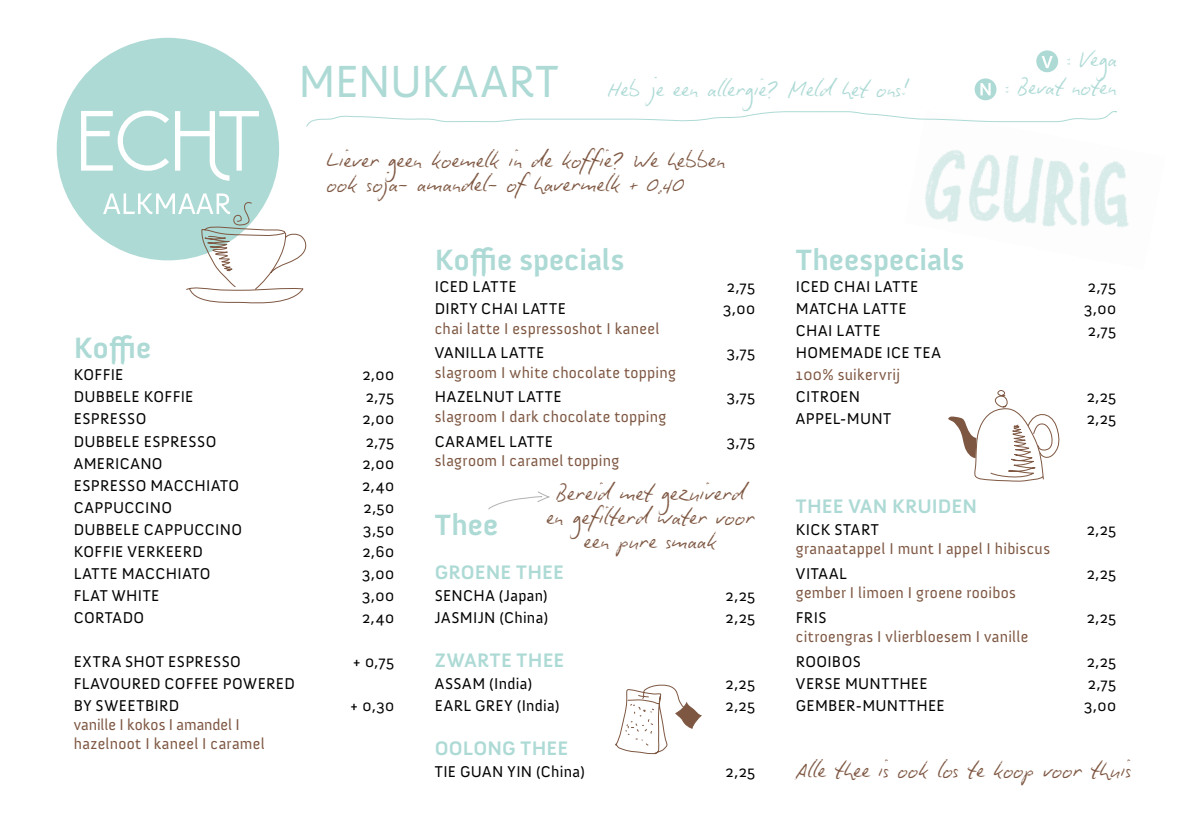
<style>
.page{position:relative;width:1191px;height:840px;background:#fff}
.page>*{position:absolute;margin:0;border:0;box-sizing:border-box;transform-origin:0 0}
.t1{font:46px "Anivers";letter-spacing:-.005em;color:#addad5}
.t2{font:700 30px "Anivers";letter-spacing:.005em;color:#addad5}
.t3{font:24px/24px "Biro Mau Script";letter-spacing:.005em;color:#7e5742;text-align:center}
.t4{font:24px "Biro Mau Script";letter-spacing:.005em;color:#addad5}
.t5{font:700 20px "Anivers";letter-spacing:.005em;color:#addad5}
.t6{font:700 20px "Anivers";letter-spacing:.025em;color:#addad5}
.t7{font:16px/22px "Anivers";letter-spacing:.025em;color:#000}
.t8{font:16px/19.2px "Anivers";letter-spacing:.02em;color:#7e5742}
</style>
<div class="page">
<img style="left:925px;top:150px;width:204px;height:77px">
<svg style="left:306px;top:111px;width:811px;height:16px"></svg>
<div style="left:1036px;top:50px;width:22px;height:22px;background:#addad5;border-radius:50%"></div>
<svg style="left:1041px;top:56px;width:11px;height:12px"></svg>
<svg style="left:974px;top:78px;width:22px;height:22px"></svg>
<svg style="left:980px;top:83px;width:10px;height:12px"></svg>
<div style="left:57px;top:38px;width:222px;height:222px;background:#addad5;border-radius:50%"></div>
<svg style="left:81px;top:110px;width:88px;height:61px"></svg>
<svg style="left:175px;top:111px;width:84px;height:70px"></svg>
<svg style="left:103px;top:193px;width:204px;height:111px"></svg>
<svg style="left:948px;top:390px;width:112px;height:92px"></svg>
<svg style="left:615px;top:684px;width:87px;height:71px"></svg>
<svg style="left:488px;top:491px;width:62px;height:19px"></svg>
<h1 class="t1" style="left:298px;top:56px;width:261px">MENUKAART</h1>
<h3 class="t4" style="left:608px;top:74px;width:301px">Heb je een allergie? Meld het ons!</h3>
<h3 class="t3" style="left:327px;top:147px;width:400px;text-align:left">Liever geen koemelk in de koffie? We hebben ook soja- amandel- of havermelk + 0,40</h3>
<h3 class="t4" style="left:1067px;top:44px;width:52px">: Vega</h3>
<h3 class="t4" style="left:1005px;top:72px;width:113px">: Bevat noten</h3>
<h2 class="t2" style="left:74px;top:332px;width:79px">Koffie</h2>
<p class="t7" style="left:74px;top:364px;width:51px">KOFFIE</p>
<p class="t7" style="left:362px;top:364px;width:33px">2,00</p>
<p class="t7" style="left:74px;top:386px;width:121px">DUBBELE KOFFIE</p>
<p class="t7" style="left:366px;top:386px;width:30px">2,75</p>
<p class="t7" style="left:74px;top:408px;width:74px">ESPRESSO</p>
<p class="t7" style="left:362px;top:408px;width:33px">2,00</p>
<p class="t7" style="left:74px;top:430px;width:144px">DUBBELE ESPRESSO</p>
<p class="t7" style="left:366px;top:430px;width:30px">2,75</p>
<p class="t7" style="left:74px;top:452px;width:90px">AMERICANO</p>
<p class="t7" style="left:362px;top:452px;width:33px">2,00</p>
<p class="t7" style="left:74px;top:474px;width:167px">ESPRESSO MACCHIATO</p>
<p class="t7" style="left:362px;top:474px;width:33px">2,40</p>
<p class="t7" style="left:74px;top:496px;width:100px">CAPPUCCINO</p>
<p class="t7" style="left:363px;top:496px;width:32px">2,50</p>
<p class="t7" style="left:74px;top:518px;width:170px">DUBBELE CAPPUCCINO</p>
<p class="t7" style="left:363px;top:518px;width:32px">3,50</p>
<p class="t7" style="left:74px;top:540px;width:131px">KOFFIE VERKEERD</p>
<p class="t7" style="left:362px;top:540px;width:33px">2,60</p>
<p class="t7" style="left:74px;top:562px;width:138px">LATTE MACCHIATO</p>
<p class="t7" style="left:362px;top:562px;width:33px">3,00</p>
<p class="t7" style="left:74px;top:584px;width:87px">FLAT WHITE</p>
<p class="t7" style="left:362px;top:584px;width:33px">3,00</p>
<p class="t7" style="left:74px;top:606px;width:72px">CORTADO</p>
<p class="t7" style="left:362px;top:606px;width:33px">2,40</p>
<p class="t7" style="left:74px;top:650px;width:169px">EXTRA SHOT ESPRESSO</p>
<p class="t7" style="left:352px;top:650px;width:43px">+ 0,75</p>
<p class="t7" style="left:74px;top:672px;width:223px">FLAVOURED COFFEE POWERED<br>BY SWEETBIRD</p>
<p class="t7" style="left:350px;top:694px;width:46px">+ 0,30</p>
<p class="t8" style="left:74px;top:714px;width:192px">vanille I kokos I amandel I hazelnoot I kaneel I caramel</p>
<h2 class="t2" style="left:435px;top:244px;width:191px">Koffie specials</h2>
<p class="t7" style="left:435px;top:276px;width:83px">ICED LATTE</p>
<p class="t7" style="left:727px;top:276px;width:30px">2,75</p>
<p class="t7" style="left:435px;top:298px;width:133px">DIRTY CHAI LATTE</p>
<p class="t7" style="left:723px;top:298px;width:33px">3,00</p>
<p class="t8" style="left:435px;top:318px;width:226px">chai latte I espressoshot I kaneel</p>
<p class="t7" style="left:435px;top:342px;width:111px">VANILLA LATTE</p>
<p class="t7" style="left:726px;top:342px;width:30px">3,75</p>
<p class="t8" style="left:435px;top:362px;width:243px">slagroom I white chocolate topping</p>
<p class="t7" style="left:435px;top:386px;width:128px">HAZELNUT LATTE</p>
<p class="t7" style="left:726px;top:386px;width:30px">3,75</p>
<p class="t8" style="left:435px;top:406px;width:233px">slagroom I dark chocolate topping</p>
<p class="t7" style="left:435px;top:430px;width:120px">CARAMEL LATTE</p>
<p class="t7" style="left:726px;top:430px;width:30px">3,75</p>
<p class="t8" style="left:435px;top:450px;width:186px">slagroom I caramel topping</p>
<h3 class="t3" style="left:547px;top:479px;width:209px">Bereid met gezuiverd en gefilterd water voor een pure smaak</h3>
<h2 class="t2" style="left:435px;top:508px;width:65px">Thee</h2>
<p class="t5" style="left:435px;top:560px;width:131px">GROENE THEE</p>
<p class="t7" style="left:435px;top:584px;width:114px">SENCHA (Japan)</p>
<p class="t7" style="left:725px;top:584px;width:31px">2,25</p>
<p class="t7" style="left:435px;top:606px;width:115px">JASMIJN (China)</p>
<p class="t7" style="left:725px;top:606px;width:31px">2,25</p>
<p class="t6" style="left:435px;top:648px;width:131px">ZWARTE THEE</p>
<p class="t7" style="left:435px;top:672px;width:99px">ASSAM (India)</p>
<p class="t7" style="left:725px;top:672px;width:31px">2,25</p>
<p class="t7" style="left:435px;top:694px;width:126px">EARL GREY (India)</p>
<p class="t7" style="left:725px;top:694px;width:31px">2,25</p>
<p class="t5" style="left:435px;top:736px;width:135px">OOLONG THEE</p>
<p class="t7" style="left:435px;top:760px;width:152px">TIE GUAN YIN (China)</p>
<p class="t7" style="left:725px;top:760px;width:31px">2,25</p>
<h2 class="t2" style="left:796px;top:244px;width:170px">Theespecials</h2>
<p class="t7" style="left:796px;top:276px;width:124px">ICED CHAI LATTE</p>
<p class="t7" style="left:1088px;top:276px;width:30px">2,75</p>
<p class="t7" style="left:796px;top:298px;width:112px">MATCHA LATTE</p>
<p class="t7" style="left:1084px;top:298px;width:33px">3,00</p>
<p class="t7" style="left:796px;top:320px;width:86px">CHAI LATTE</p>
<p class="t7" style="left:1088px;top:320px;width:30px">2,75</p>
<p class="t7" style="left:796px;top:342px;width:146px">HOMEMADE ICE TEA</p>
<p class="t8" style="left:796px;top:365px;width:106px">100% suikervrij</p>
<p class="t7" style="left:796px;top:386px;width:66px">CITROEN</p>
<p class="t7" style="left:1086px;top:386px;width:31px">2,25</p>
<p class="t7" style="left:796px;top:408px;width:97px">APPEL-MUNT</p>
<p class="t7" style="left:1086px;top:408px;width:31px">2,25</p>
<p class="t5" style="left:796px;top:494px;width:183px">THEE VAN KRUIDEN</p>
<p class="t7" style="left:796px;top:518px;width:84px">KICK START</p>
<p class="t7" style="left:1086px;top:518px;width:31px">2,25</p>
<p class="t8" style="left:796px;top:538px;width:256px">granaatappel I munt I appel I hibiscus</p>
<p class="t7" style="left:796px;top:562px;width:52px">VITAAL</p>
<p class="t7" style="left:1086px;top:562px;width:31px">2,25</p>
<p class="t8" style="left:796px;top:582px;width:221px">gember I limoen I groene rooibos</p>
<p class="t7" style="left:796px;top:606px;width:32px">FRIS</p>
<p class="t7" style="left:1086px;top:606px;width:31px">2,25</p>
<p class="t8" style="left:796px;top:626px;width:234px">citroengras I vlierbloesem I vanille</p>
<p class="t7" style="left:796px;top:650px;width:66px">ROOIBOS</p>
<p class="t7" style="left:1086px;top:650px;width:31px">2,25</p>
<p class="t7" style="left:796px;top:672px;width:133px">VERSE MUNTTHEE</p>
<p class="t7" style="left:1088px;top:672px;width:30px">2,75</p>
<p class="t7" style="left:796px;top:694px;width:150px">GEMBER-MUNTTHEE</p>
<p class="t7" style="left:1084px;top:694px;width:33px">3,00</p>
<h3 class="t3" style="left:796px;top:756px;width:337px">Alle thee is ook los te koop voor thuis</h3>
</div>
